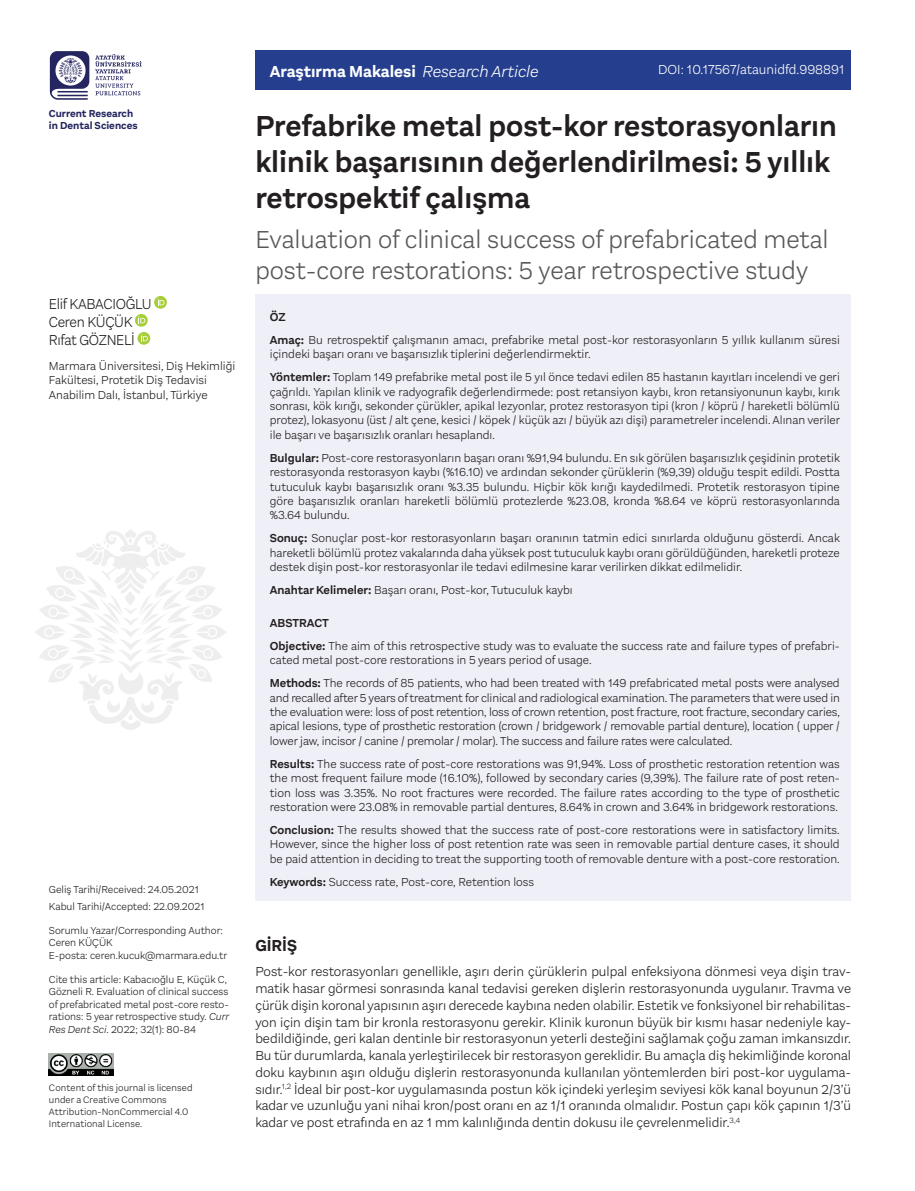
<style>
.page{position:relative;width:915px;height:1191px;background:#fff}
.page>*{position:absolute;margin:0;border:0;box-sizing:border-box;transform-origin:0 0}
.t1{font:600 30px/36px "Aestetico";color:#231f20}
.t2{font:300 25.5px/30.6px "Aestetico";color:#57585a}
.t3{font:700 16.5px "Aestetico";color:#fff}
.t4{font:700 16.5px "Aestetico";color:#231f20}
.t5{font:300 15px "Aestetico";letter-spacing:-.02em;color:#231f20;scale:.95 1}
.t6{font:300 13.5px/16.8px "Aestetico";color:#231f20;text-align:justify}
.t7{font:300 13.5px "Aestetico";color:#fff}
.t8{font:300 12px/14.4px "Aestetico";color:#231f20;text-align:justify}
.t9{font:600 12px "Aestetico";color:#231f20}
.t10{font:300 10.5px/12.6px "Aestetico";color:#231f20}
.t11{font:700 10.5px/12.6px "Aestetico";color:#252660}
.zz_Uroloji_running{font:300 9.75px/12px "Aestetico";letter-spacing:.01em;color:#231f20}
.s1{font-style:italic}
.s2{font-weight:300;font-style:italic}
.s3{font-weight:600}
</style>
<div class="page">
<svg style="left:35px;top:529px;width:191px;height:201px"></svg>
<div style="left:255px;top:50px;width:595px;height:39px;background:#253f8e"></div>
<div style="left:255px;top:294px;width:595px;height:607px;background:#eff0f7"></div>
<svg style="left:154px;top:296px;width:13px;height:13px"></svg>
<svg style="left:157px;top:298px;width:7px;height:7px"></svg>
<svg style="left:135px;top:314px;width:13px;height:13px"></svg>
<svg style="left:138px;top:316px;width:7px;height:7px"></svg>
<svg style="left:137px;top:332px;width:13px;height:13px"></svg>
<svg style="left:141px;top:334px;width:7px;height:7px"></svg>
<img style="left:49px;top:1053px;width:65px;height:22px">
<svg style="left:95px;top:54px;width:47px;height:41px"></svg>
<svg style="left:50px;top:51px;width:39px;height:49px"></svg>
<p class="t11" style="left:49px;top:107px;width:90px">Current Research in Dental Sciences</p>
<p class="t5" style="left:49px;top:295px;width:109px">Elif KABACIOĞLU</p>
<p class="t5" style="left:49px;top:313px;width:90px">Ceren KÜÇÜK</p>
<p class="t5" style="left:49px;top:331px;width:90px">Rıfat GÖZNELİ</p>
<p class="t8" style="left:49px;top:359px;width:188px;text-align:left">Marmara Üniversitesi, Diş Hekimliği<br>Fakültesi, Protetik Diş Tedavisi<br>Anabilim Dalı, İstanbul, Türkiye</p>
<p class="t10" style="left:49px;top:883px;width:151px">Geliş Tarihi/Received: 24.05.2021</p>
<p class="t10" style="left:49px;top:899px;width:157px">Kabul Tarihi/Accepted: 22.09.2021</p>
<p class="t10" style="left:49px;top:923px;width:175px">Sorumlu Yazar/Corresponding Author:<br>Ceren KÜÇÜK</p>
<p class="t10" style="left:49px;top:949px;width:180px">E-posta: ceren.kucuk@marmara.edu.tr</p>
<p class="t10" style="left:49px;top:972px;width:182px">Cite this article: Kabacıoğlu E, Küçük C, Gözneli R. Evaluation of clinical success of prefabricated metal post-core resto&shy;rations: 5 year retrospective study. <span class="s1">Curr Res Dent Sci</span>. 2022; 32(1): 80-84</p>
<p class="zz_Uroloji_running" style="left:49px;top:1081px;width:145px">Content of this journal is licensed under a Creative Commons<br>Attribution-NonCommercial 4.0<br>International License.</p>
<p class="t3" style="left:270px;top:62px;width:270px">Araştırma Makalesi <span class="s2">Research Article</span></p>
<p class="t7" style="left:658px;top:62px;width:188px">DOI: 10.17567/ataunidfd.998891</p>
<p class="t1" style="left:255px;top:108px;width:583px">Prefabri̇ke metal post-kor restorasyonların kli̇ni̇k başarısının değerlendi̇ri̇lmesi̇: 5 yıllık retrospektif çalışma</p>
<p class="t2" style="left:255px;top:224px;width:574px">Evaluation of clinical success of prefabricated metal post-core restorations: 5 year retrospective study</p>
<p class="t9" style="left:270px;top:310px;width:17px">ÖZ</p>
<p class="t8" style="left:270px;top:333px;width:571px"><span class="s3">Amaç:</span> Bu retrospektif çalışmanın amacı, prefabrike metal post-kor restorasyonların 5 yıllık kullanım süresi içindeki başarı oranı ve başarısızlık tiplerini değerlendirmektir.</p>
<p class="t8" style="left:270px;top:370px;width:571px"><span class="s3">Yöntemler:</span> Toplam 149 prefabrike metal post ile 5 yıl önce tedavi edilen 85 hastanın kayıtları incelendi ve geri çağrıldı. Yapılan klinik ve radyografik değerlendirmede: post retansiyon kaybı, kron retansiyonunun kaybı, kırık sonrası, kök kırığı, sekonder çürükler, apikal lezyonlar, protez restorasyon tipi (kron / köprü / hareketli bölümlü protez), lokasyonu (üst / alt çene, kesici / köpek / küçük azı / büyük azı dişi) parametreler incelendi. Alınan veriler ile başarı ve başarısızlık oranları hesaplandı.</p>
<p class="t8" style="left:270px;top:450px;width:571px"><span class="s3">Bulgular:</span> Post-core restorasyonların başarı oranı %91,94 bulundu. En sık görülen başarısızlık çeşidinin protetik restorasyonda restorasyon kaybı (%16.10) ve ardından sekonder çürüklerin (%9,39) olduğu tespit edildi. Postta tutuculuk kaybı başarısızlık oranı %3.35 bulundu. Hiçbir kök kırığı kaydedilmedi. Protetik restorasyon tipine göre başarısızlık oranları hareketli bölümlü protezlerde %23.08, kronda %8.64 ve köprü restorasyonlarında %3.64 bulundu.</p>
<p class="t8" style="left:270px;top:531px;width:571px"><span class="s3">Sonuç:</span> Sonuçlar post-kor restorasyonların başarı oranının tatmin edici sınırlarda olduğunu gösterdi. Ancak hareketli bölümlü protez vakalarında daha yüksek post tutuculuk kaybı oranı görüldüğünden, hareketli proteze destek dişin post-kor restorasyonlar ile tedavi edilmesine karar verilirken dikkat edilmelidir.</p>
<p class="t8" style="left:270px;top:583px;width:304px"><span class="s3">Anahtar Kelimeler:</span> Başarı oranı, Post-kor, Tutuculuk kaybı</p>
<p class="t9" style="left:270px;top:616px;width:61px">ABSTRACT</p>
<p class="t8" style="left:270px;top:638px;width:571px"><span class="s3">Objective:</span> The aim of this retrospective study was to evaluate the success rate and failure types of prefabri&shy;cated metal post-core restorations in 5 years period of usage.</p>
<p class="t8" style="left:270px;top:676px;width:571px"><span class="s3">Methods:</span> The records of 85 patients, who had been treated with 149 prefabricated metal posts were analysed and recalled after 5 years of treatment for clinical and radiological examination. The parameters that were used in the evaluation were: loss of post retention, loss of crown retention, post fracture, root fracture, secondary caries, apical lesions, type of prosthetic restoration (crown / bridgework / removable partial denture), location ( upper / lower jaw, incisor / canine / premolar / molar). The success and failure rates were calculated.</p>
<p class="t8" style="left:270px;top:756px;width:571px"><span class="s3">Results:</span> The success rate of post-core restorations was 91,94%. Loss of prosthetic restoration retention was the most frequent failure mode (16.10%), followed by secondary caries (9,39%). The failure rate of post reten&shy;tion loss was 3.35%. No root fractures were recorded. The failure rates according to the type of prosthetic restoration were 23.08% in removable partial dentures, 8.64% in crown and 3.64% in bridgework restorations.</p>
<p class="t8" style="left:270px;top:822px;width:571px"><span class="s3">Conclusion:</span> The results showed that the success rate of post-core restorations were in satisfactory limits.<br>However, since the higher loss of post retention rate was seen in removable partial denture cases, it should be paid attention in deciding to treat the supporting tooth of removable denture with a post-core restoration.</p>
<p class="t8" style="left:270px;top:874px;width:266px"><span class="s3">Keywords:</span> Success rate, Post-core, Retention loss</p>
<p class="t4" style="left:255px;top:935px;width:43px">GİRİŞ</p>
<p class="t6" style="left:255px;top:963px;width:597px">Post-kor restorasyonları genellikle, aşırı derin çürüklerin pulpal enfeksiyona dönmesi veya dişin trav&shy;matik hasar görmesi sonrasında kanal tedavisi gereken dişlerin restorasyonunda uygulanır. Travma ve çürük dişin koronal yapısının aşırı derecede kaybına neden olabilir. Estetik ve fonksiyonel bir rehabilitas&shy;yon için dişin tam bir kronla restorasyonu gerekir. Klinik kuronun büyük bir kısmı hasar nedeniyle kay&shy;bedildiğinde, geri kalan dentinle bir restorasyonun yeterli desteğini sağlamak çoğu zaman imkansızdır.<br>Bu tür durumlarda, kanala yerleştirilecek bir restorasyon gereklidir. Bu amaçla diş hekimliğinde koronal doku kaybının aşırı olduğu dişlerin restorasyonunda kullanılan yöntemlerden biri post-kor uygulama&shy;sıdır.<sup>1,2</sup> İdeal bir post-kor uygulamasında postun kök içindeki yerleşim seviyesi kök kanal boyunun 2/3’ü kadar ve uzunluğu yani nihai kron/post oranı en az 1/1 oranında olmalıdır. Postun çapı kök çapının 1/3’ü kadar ve post etrafında en az 1 mm kalınlığında dentin dokusu ile çevrelenmelidir.<sup>3,4</sup></p>
</div>
